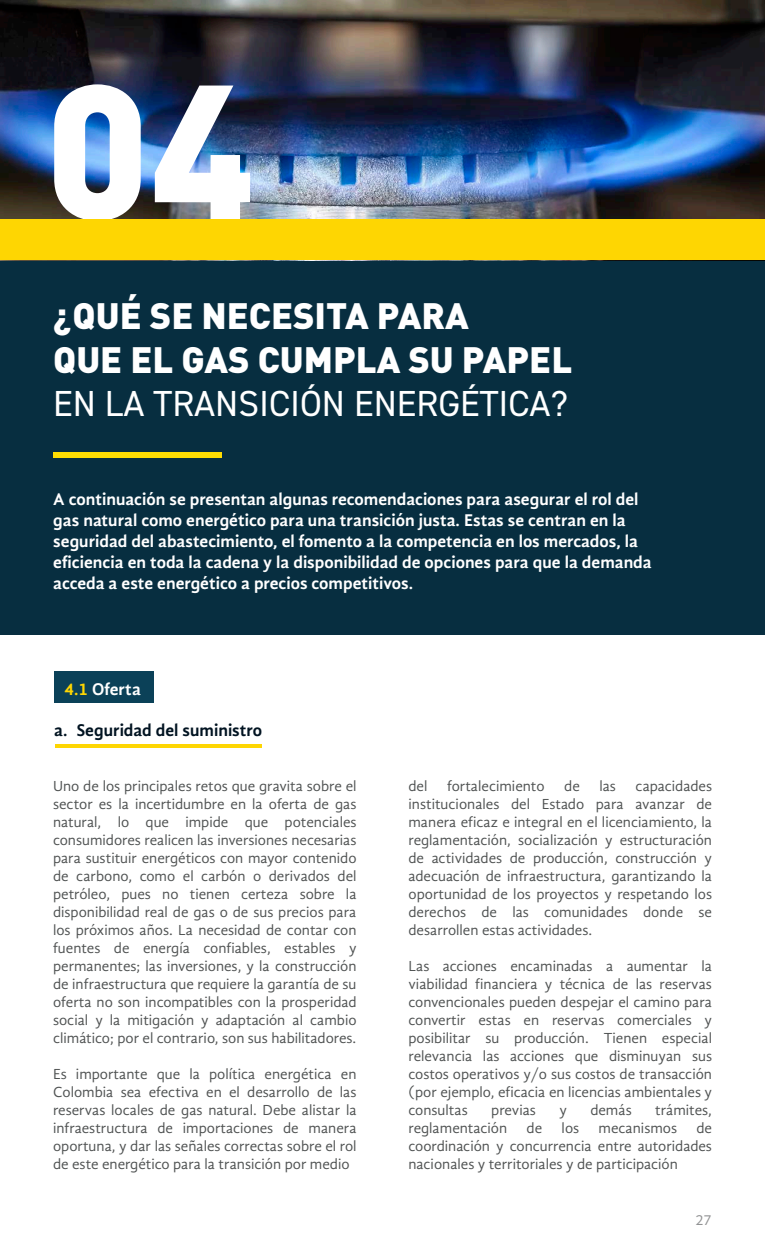
<style>
.page{position:relative;width:765px;height:1260px;background:#fff}
.page>*{position:absolute;margin:0;border:0;box-sizing:border-box;transform-origin:0 0}
.t1{font:900 188.88px "DIN Pro";color:#fff}
.t2{font:900 36.25px/43.5px "DIN Pro";color:#fff}
.t3{font:36.25px "DIN2014";color:#fff}
.t4{font:700 17.5px/21px "Gandhi Sans";color:#fff}
.t5{font:700 17.5px "Gandhi Sans";color:#011321}
.t6{font:700 17.38px "Gandhi Sans";color:#fff}
.t7{font:15px/18px "Gandhi Sans";color:#4f5252;text-align:justify}
.t8{font:15px "Gandhi Sans";color:#919293}
.s1{color:#fed602}
</style>
<div class="page">
<div style="left:0;top:260px;width:765px;height:375px;background:#072e40"></div>
<img style="left:0;top:0;width:765px;height:219px">
<div style="left:53px;top:452px;width:169px;height:5px;background:#fedd02"></div>
<div style="left:54px;top:672px;width:100px;height:31px;background:#0b4158"></div>
<hr style="left:55px;top:744px;width:207px;height:4px;background:#fed602">
<div style="left:0;top:219px;width:765px;height:41px;background:#fed602"></div>
<h1 class="t1" style="left:45px;top:23px;width:212px">04</h1>
<h2 class="t2" style="left:53px;top:293px;width:521px">¿QUÉ SE NECESITA PARA<br>QUE EL GAS CUMPLA SU PAPEL</h2>
<h2 class="t3" style="left:53px;top:381px;width:517px">EN LA TRANSICIÓN ENERGÉTICA?</h2>
<p class="t4" style="left:53px;top:488px;width:600px">A continuación se presentan algunas recomendaciones para asegurar el rol del gas natural como energético para una transición justa. Estas se centran en la seguridad del abastecimiento, el fomento a la competencia en los mercados, la eficiencia en toda la cadena y la disponibilidad de opciones para que la demanda acceda a este energético a precios competitivos.</p>
<p class="t6" style="left:64px;top:679px;width:78px"><span class="s1">4.1</span> Oferta</p>
<p class="t5" style="left:54px;top:720px;width:209px">a. Seguridad del suministro</p>
<p class="t7" style="left:53px;top:777px;width:305px">Uno de los principales retos que gravita sobre el sector es la incertidumbre en la oferta de gas natural, lo que impide que potenciales consumidores realicen las inversiones necesarias para sustituir energéticos con mayor contenido de carbono, como el carbón o derivados del petróleo, pues no tienen certeza sobre la disponibilidad real de gas o de sus precios para los próximos años. La necesidad de contar con fuentes de energía confiables, estables y permanentes; las inversiones, y la construcción de infraestructura que requiere la garantía de su oferta no son incompatibles con la prosperidad social y la mitigación y adaptación al cambio climático; por el contrario, son sus habilitadores.</p>
<p class="t7" style="left:53px;top:1065px;width:305px">Es importante que la política energética en Colombia sea efectiva en el desarrollo de las reservas locales de gas natural. Debe alistar la infraestructura de importaciones de manera oportuna, y dar las señales correctas sobre el rol de este energético para la transición por medio</p>
<p class="t7" style="left:409px;top:777px;width:305px;text-indent:227px">capacidades institucionales del Estado para avanzar de manera eficaz e integral en el licenciamiento, la reglamentación, socialización y estructuración de actividades de producción, construcción y adecuación de infraestructura, garantizando la oportunidad de los proyectos y respetando los derechos de las comunidades donde se desarrollen estas actividades.</p>
<p class="t7" style="left:409px;top:957px;width:305px">Las acciones encaminadas a aumentar la viabilidad financiera y técnica de las reservas convencionales pueden despejar el camino para convertir estas en reservas comerciales y posibilitar su producción. Tienen especial relevancia las acciones que disminuyan sus costos operativos y/o sus costos de transacción (por ejemplo, eficacia en licencias ambientales y consultas</p>
<p class="t7" style="left:409px;top:777px;width:20px">del</p>
<p class="t7" style="left:447px;top:777px;width:99px">fortalecimiento</p>
<p class="t7" style="left:564px;top:777px;width:17px">de</p>
<p class="t7" style="left:599px;top:777px;width:18px">las</p>
<p class="t7" style="left:491px;top:1101px;width:46px">previas</p>
<p class="t7" style="left:559px;top:1101px;width:9px">y</p>
<p class="t7" style="left:590px;top:1101px;width:43px">demás</p>
<p class="t7" style="left:655px;top:1101px;width:58px">trámites,</p>
<p class="t7" style="left:409px;top:1119px;width:100px">reglamentación</p>
<p class="t7" style="left:527px;top:1119px;width:17px">de</p>
<p class="t7" style="left:562px;top:1119px;width:19px">los</p>
<p class="t7" style="left:599px;top:1119px;width:80px">mecanismos</p>
<p class="t7" style="left:409px;top:1119px;width:305px;text-indent:288px">de coordinación y concurrencia entre autoridades nacionales y territoriales y de participación</p>
<p class="t8" style="left:695px;top:1211px;width:18px">27</p>
</div>
